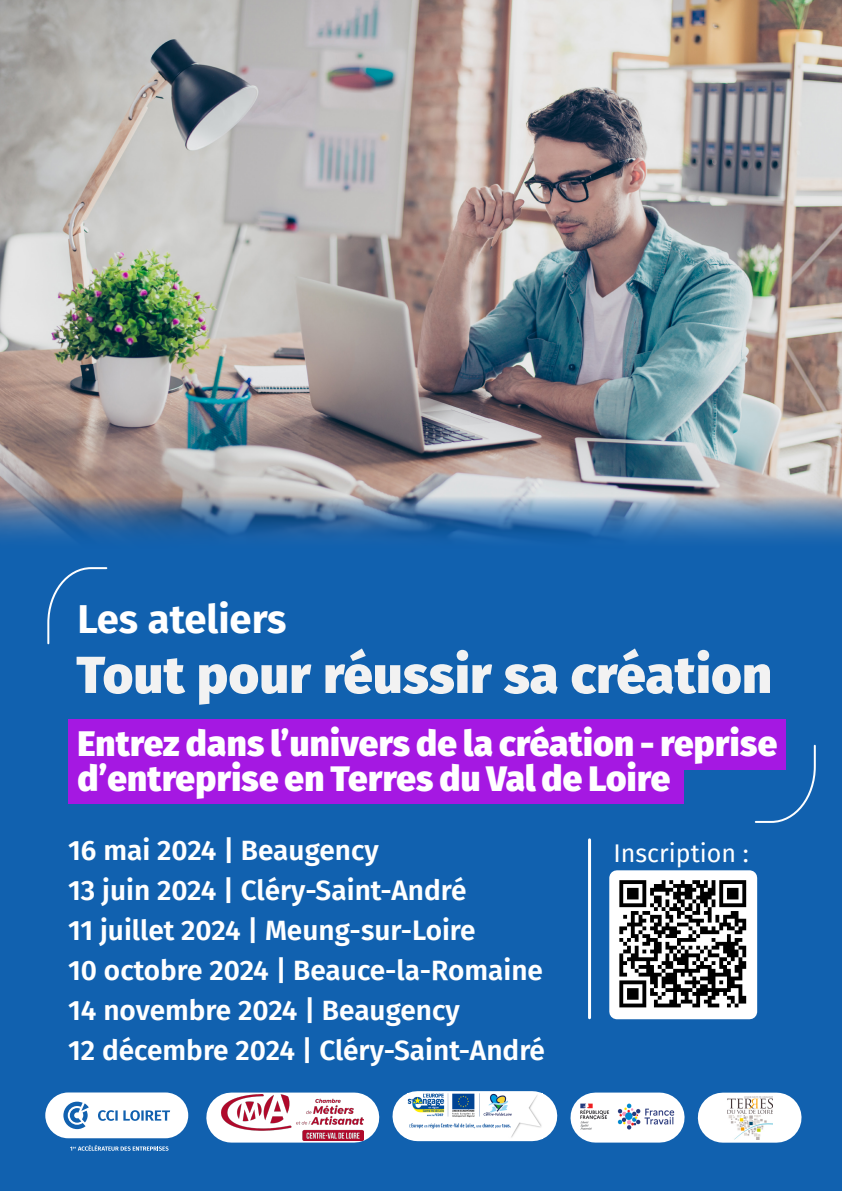
<style>
.page{position:relative;width:842px;height:1191px;background:#1161af}
.page>*{position:absolute;margin:0;border:0;box-sizing:border-box;transform-origin:0 0}
.T1{font:900 52px "Fira Sans";letter-spacing:.01em;color:#f2f2f2}
.t1{font:700 40px "Fira Sans";color:#fff}
.chapô{font:900 35px/35px "Fira Sans";letter-spacing:.01em;color:#fff}
.t2{font:600 28px "Fira Sans";color:#fff}
.t3{font:25px "Fira Sans";color:#fff}
</style>
<div class="page">
<img style="left:0;top:0;width:842px;height:540px">
<svg style="left:754px;top:743px;width:62px;height:80px"></svg>
<svg style="left:47px;top:567px;width:61px;height:78px"></svg>
<svg style="left:45px;top:1092px;width:143px;height:46px;background:#d2e1f0"></svg>
<svg style="left:70px;top:1145px;width:99px;height:5px"></svg>
<div style="left:68px;top:719px;width:717px;height:51px;background:#a518e2"></div>
<div style="left:68px;top:753px;width:615px;height:50px;background:#a518e2"></div>
<svg style="left:231px;top:1092px;width:123px;height:50px"></svg>
<img style="left:222px;top:1095px;width:142px;height:45px">
<div style="left:417px;top:1091px;width:115px;height:50px;background:#fff"></div>
<img style="left:407px;top:1093px;width:135px;height:45px">
<div style="left:723px;top:1092px;width:53px;height:50px;background:#fff"></div>
<img style="left:728px;top:1096px;width:44px;height:43px">
<hr style="left:588px;top:839px;width:3px;height:178px;background:#fff">
<div style="left:609px;top:870px;width:148px;height:149px;background:#fff"></div>
<img style="left:617px;top:879px;width:132px;height:131px">
<div style="left:595px;top:1092px;width:65px;height:50px;background:#fff"></div>
<img style="left:581px;top:1099px;width:95px;height:34px">
<p class="t1" style="left:77px;top:585px;width:211px">Les ateliers</p>
<p class="T1" style="left:76px;top:628px;width:697px">Tout pour réussir sa création</p>
<p class="chapô" style="left:77px;top:723px;width:701px">Entrez dans l’univers de la création - reprise d’entreprise en Terres du Val de Loire</p>
<p class="t2" style="left:68px;top:827px;width:312px">16 mai 2024 | Beaugency</p>
<p class="t2" style="left:68px;top:867px;width:400px">13 juin 2024 | Cléry-Saint-André</p>
<p class="t2" style="left:68px;top:907px;width:409px">11 juillet 2024 | Meung-sur-Loire</p>
<p class="t2" style="left:68px;top:947px;width:476px">10 octobre 2024 | Beauce-la-Romaine</p>
<p class="t2" style="left:68px;top:987px;width:393px">14 novembre 2024 | Beaugency</p>
<p class="t2" style="left:68px;top:1027px;width:478px">12 décembre 2024 | Cléry-Saint-André</p>
<p class="t3" style="left:614px;top:834px;width:137px">Inscription :</p>
</div>
